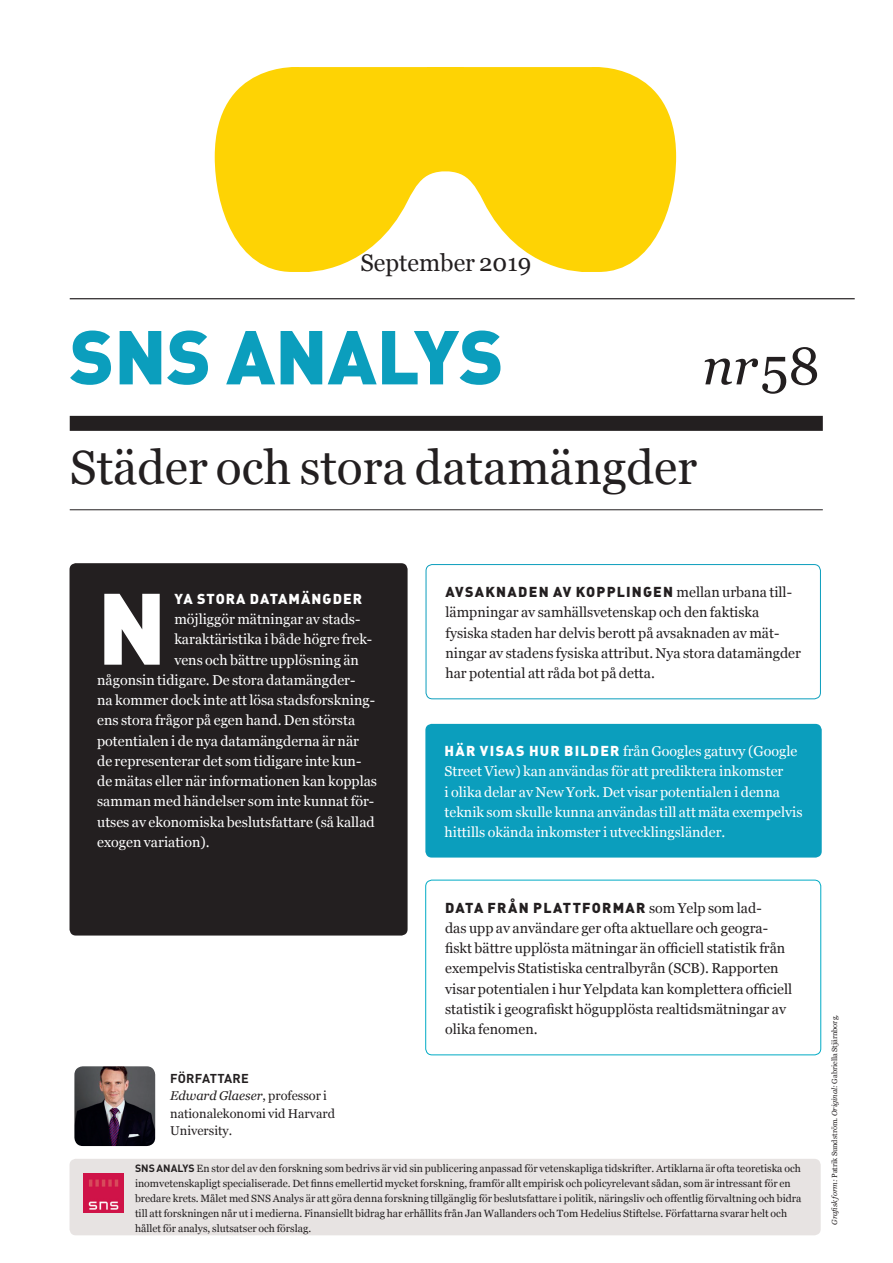
<style>
.page{position:relative;width:893px;height:1263px;background:#fff}
.page>*{position:absolute;margin:0;border:0;box-sizing:border-box;transform-origin:0 0}
.t1{font:99.6px "DIN Black Alternate";color:#fff}
.t2{font:75px "DIN Black Alternate";color:#0b9ebd}
.t3{font:italic 52.5px "Georgia";color:#231f20}
.t4{font:48px "Georgia";color:#231f20}
.t5{font:24px "Georgia";color:#231f20}
.t6{font:14.25px/20.2px "Georgia";color:#fff}
.t7{font:14.25px/20.2px "Georgia";color:#231f20}
.t8{font:14.25px "DIN Black Alternate";letter-spacing:.085em;color:#231f20}
.t9{font:14.25px "DIN Black Alternate";letter-spacing:.075em;color:#fff}
.t10{font:12.75px/17.2px "Georgia";color:#231f20}
.t11{font:12.75px "DIN Bold Alternate";letter-spacing:.025em;color:#231f20}
.t12{font:10.5px/15px "Georgia";color:#231f20}
.t13{font:7.5px "Georgia";color:#231f20}
.s1{font-style:normal}
.s2{font-style:italic}
.s3{font-family:"Georgia"}
.s4{font-family:"DIN Black Alternate"}
.s5{font-family:"DINOT";font-weight:700}
</style>
<div class="page">
<hr style="left:70px;top:298px;width:785px;height:1px;background:#231f20">
<div style="left:70px;top:416px;width:753px;height:15px;background:#231f20"></div>
<hr style="left:70px;top:509px;width:753px;height:1px;background:#231f20">
<div style="left:70px;top:563px;width:338px;height:372px;background:#231f20;border-radius:6px"></div>
<div style="left:426px;top:564px;width:395px;height:135px;border:1px solid #0b9ebd;border-radius:6px"></div>
<svg style="left:215px;top:67px;width:207px;height:205px;fill:#fed304"></svg>
<svg style="left:422px;top:67px;width:254px;height:205px;fill:#fed304"></svg>
<div style="left:70px;top:1159px;width:751px;height:76px;background:#e7e3e2;border-radius:6px"></div>
<img style="left:83px;top:1173px;width:40px;height:40px">
<div style="left:425px;top:880px;width:396px;height:175px;border:1px solid #00abc5;border-radius:6px"></div>
<div style="left:425px;top:724px;width:397px;height:133px;background:#0b9ebd;border-radius:6px"></div>
<img style="left:74px;top:1066px;width:81px;height:80px">
<h3 class="t5" style="left:360px;top:248px;width:172px">September 2019</h3>
<h2 class="t2" style="left:70px;top:307px;width:435px">SNS ANALYS</h2>
<h3 class="t3" style="left:703px;top:333px;width:119px">nr <span class="s1">58</span></h3>
<h3 class="t4" style="left:70px;top:438px;width:629px">Städer och stora datamängder</h3>
<h1 class="t1" style="left:97px;top:562px;width:71px">N</h1>
<p class="t9" style="left:174px;top:589px;width:189px">YA STORA DATAMÄNGDER</p>
<p class="t6" style="left:174px;top:609px;width:188px">möjliggör mätningar av stads-</p>
<p class="t6" style="left:174px;top:630px;width:199px">karaktäristika i både högre frek-</p>
<p class="t6" style="left:174px;top:650px;width:186px">vens och bättre upplösning än</p>
<p class="t6" style="left:97px;top:670px;width:260px">någonsin tidigare. De stora datamängder-</p>
<p class="t6" style="left:97px;top:690px;width:279px">na kommer dock inte att lösa stadsforskning-</p>
<p class="t6" style="left:97px;top:711px;width:260px">ens stora frågor på egen hand. Den största</p>
<p class="t6" style="left:97px;top:731px;width:263px">potentialen i de nya datamängderna är när</p>
<p class="t6" style="left:97px;top:751px;width:266px">de representerar det som tidigare inte kun-</p>
<p class="t6" style="left:97px;top:771px;width:281px">de mätas eller när informationen kan kopplas</p>
<p class="t6" style="left:97px;top:792px;width:279px">samman med händelser som inte kunnat för-</p>
<p class="t6" style="left:97px;top:812px;width:279px">utses av ekonomiska beslutsfattare (så kallad</p>
<p class="t6" style="left:97px;top:832px;width:114px">exogen variation).</p>
<p class="t11" style="left:170px;top:1070px;width:80px">FÖRFATTARE</p>
<p class="t10" style="left:170px;top:1087px;width:166px"><span class="s2">Edward Glaeser</span>, professor i nationalekonomi vid Harvard<br>University.</p>
<p class="t8" style="left:445px;top:582px;width:348px">AVSAKNADEN AV KOPPLINGEN <span class="s3">mellan urbana til -</span></p>
<p class="t7" style="left:445px;top:603px;width:357px">lämpningar av samhällsvetenskap och den faktiska fysiska staden har delvis berott på avsaknaden av mät&shy;ningar av stadens fysiska attribut. Nya stora datamängder har potential att råda bot på detta.</p>
<p class="t6" style="left:445px;top:741px;width:359px"><span class="s4">HÄR VISAS HUR BILDER</span> från Googles gatuvy (Google Street View) kan användas för att prediktera inkomster<br>i olika delar av New York. Det visar potentialen i denna teknik som skulle kunna användas till att mäta exempelvis hittills okända inkomster i utvecklingsländer.</p>
<p class="t8" style="left:445px;top:898px;width:318px">DATA FRÅN PLATTFORMAR <span class="s3">som Yelp som lad-</span></p>
<p class="t7" style="left:445px;top:918px;width:349px">das upp av användare ger ofta aktuellare och geogra&shy;fiskt bättre upplösta mätningar än officiell statistik från exempelvis Statistiska centralbyrån (SCB). Rapporten visar potentialen i hur Yelpdata kan komplettera officiell statistik i geografiskt högupplösta realtidsmätningar av olika fenomen.</p>
<p class="t12" style="left:135px;top:1161px;width:668px"><span class="s5">SNS ANALYS</span> En stor del av den forskning som bedrivs är vid sin publicering anpassad för vetenskapliga tidskrifter. Artiklarna är ofta teoretiska och inomvetenskapligt specialiserade. Det finns emellertid mycket forskning, framför allt empirisk och policyrelevant sådan, som är intressant för en bredare krets. Målet med SNS Analys är att göra denna forskning tillgänglig för beslutsfattare i politik, näringsliv och offentlig förvaltning och bidra till att forskningen når ut i medierna. Finansiellt bidrag har erhållits från Jan Wallanders och Tom Hedelius Stiftelse. Författarna svarar helt och hållet för analys, slutsatser och förslag.</p>
<p class="t13" style="left:830px;top:1225px;width:212px;rotate:-90deg"><span class="s2">Grafisk form:</span> Patrik Sundström. <span class="s2">Original:</span> Gabriella Stjärnborg.</p>
</div>
